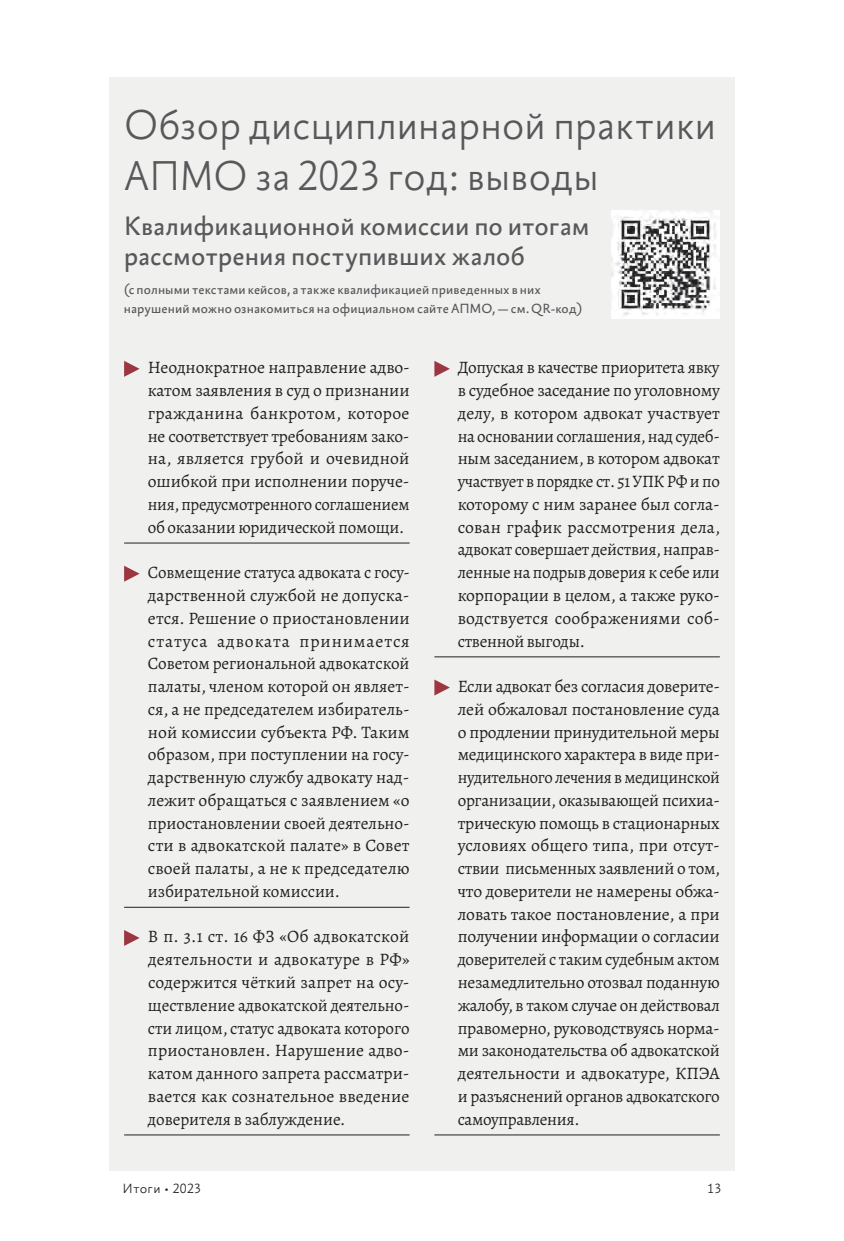
<style>
.page{position:relative;width:844px;height:1241px;background:#fff}
.page>*{position:absolute;margin:0;border:0;box-sizing:border-box;transform-origin:0 0}
.t1{font:300 43.75px/50.8px "Bureausans";letter-spacing:-.01em;color:#57585a}
.t2{font:28px/29.8px "Bureausans";color:#57585a}
.t3{font:17.5px/22.8px "Alegreya";letter-spacing:-.01em;color:#231f20;text-align:justify}
.t4{font:17.5px/22.8px "Alegreya";letter-spacing:-.01em;color:#231f20;text-align:justify;scale:.96 1}
.t5{font:14px/19.2px "Bureausans";letter-spacing:.005em;color:#57585a}
.t6{font:300 14px "Bureausans";letter-spacing:.015em;color:#231f20}
</style>
<div class="page">
<div style="left:109px;top:77px;width:625px;height:1093px;background:#f0f0ef"></div>
<hr style="left:124px;top:542px;width:285px;height:1px;background:#231f20">
<hr style="left:124px;top:906px;width:285px;height:1px;background:#231f20">
<hr style="left:124px;top:1134px;width:285px;height:1px;background:#231f20">
<svg style="left:124px;top:361px;width:16px;height:16px"></svg>
<svg style="left:124px;top:565px;width:16px;height:16px"></svg>
<svg style="left:124px;top:930px;width:16px;height:15px"></svg>
<hr style="left:434px;top:656px;width:285px;height:1px;background:#231f20">
<hr style="left:434px;top:1134px;width:285px;height:1px;background:#231f20">
<svg style="left:434px;top:361px;width:16px;height:16px"></svg>
<svg style="left:434px;top:679px;width:16px;height:16px"></svg>
<img style="left:611px;top:210px;width:108px;height:108px">
<h1 class="t1" style="left:124px;top:101px;width:593px">Обзор дисциплинарной практики<br>АПМО за 2023 год: выводы</h1>
<h2 class="t2" style="left:124px;top:212px;width:467px">Квалификационной комиссии по итогам рассмотрения поступивших жалоб</h2>
<p class="t5" style="left:124px;top:280px;width:460px">(с полными текстами кейсов, а также квалификацией приведенных в них нарушений можно ознакомиться на официальном сайте АПМО, — см. QR-код)</p>
<p class="t3" style="left:148px;top:356px;width:263px">Неоднократное направление адво&shy;катом заявления в суд о признании гражданина банкротом, которое не соответствует требованиям зако&shy;на, является грубой и очевидной ошибкой при исполнении поруче&shy;ния,предусмотренного соглашением об оказании юридической помощи.</p>
<p class="t4" style="left:148px;top:561px;width:274px">Совмещение статуса адвоката с госу&shy;дарственной службой не допуска&shy;ется. Решение о приостановлении статуса адвоката принимается Советом региональной адвокатской палаты, членом которой он являет&shy;ся, а не председателем избиратель&shy;ной комиссии субъекта РФ. Таким образом, при поступлении на госу&shy;дарственную службу адвокату над&shy;лежит обращаться с заявлением «о приостановлении своей деятельно&shy;сти в адвокатской палате» в Совет своей палаты, а не к председателю избирательной комиссии.</p>
<p class="t3" style="left:148px;top:925px;width:263px">В п. 3.1 ст. 16 ФЗ «Об адвокатской деятельности и адвокатуре в РФ» содержится чёткий запрет на осу&shy;ществление адвокатской деятельно&shy;сти лицом, статус адвоката которого приостановлен. Нарушение адво&shy;катом данного запрета рассматри&shy;вается как сознательное введение доверителя в заблуждение.</p>
<p class="t3" style="left:457px;top:356px;width:264px">Допуская в качестве приоритета явку в судебное заседание по уголовному делу, в котором адвокат участвует на основании соглашения,над судеб&shy;ным заседанием, в котором адвокат участвует в порядке ст. 51 УПК РФ и по которому с ним заранее был согла&shy;сован график рассмотрения дела, адвокат совершает действия,направ&shy;ленные на подрыв доверия к себе или корпорации в целом, а также руко&shy;водствуется соображениями соб&shy;ственной выгоды.</p>
<p class="t3" style="left:457px;top:674px;width:264px">Если адвокат без согласия доверите&shy;лей обжаловал постановление суда о продлении принудительной меры медицинского характера в виде при&shy;нудительного лечения в медицинской организации, оказывающей психиа&shy;трическую помощь в стационарных условиях общего типа, при отсут&shy;ствии письменных заявлений о том, что доверители не намерены обжа&shy;ловать такое постановление, а при получении информации о согласии доверителей с таким судебным актом незамедлительно отозвал поданную жалобу, в таком случае он действовал правомерно, руководствуясь норма&shy;ми законодательства об адвокатской деятельности и адвокатуре, КПЭА и разъяснений органов адвокатского самоуправления.</p>
<p class="t6" style="left:123px;top:1179px;width:80px">Итоги • 2023</p>
<p class="t6" style="left:707px;top:1179px;width:16px">13</p>
</div>
